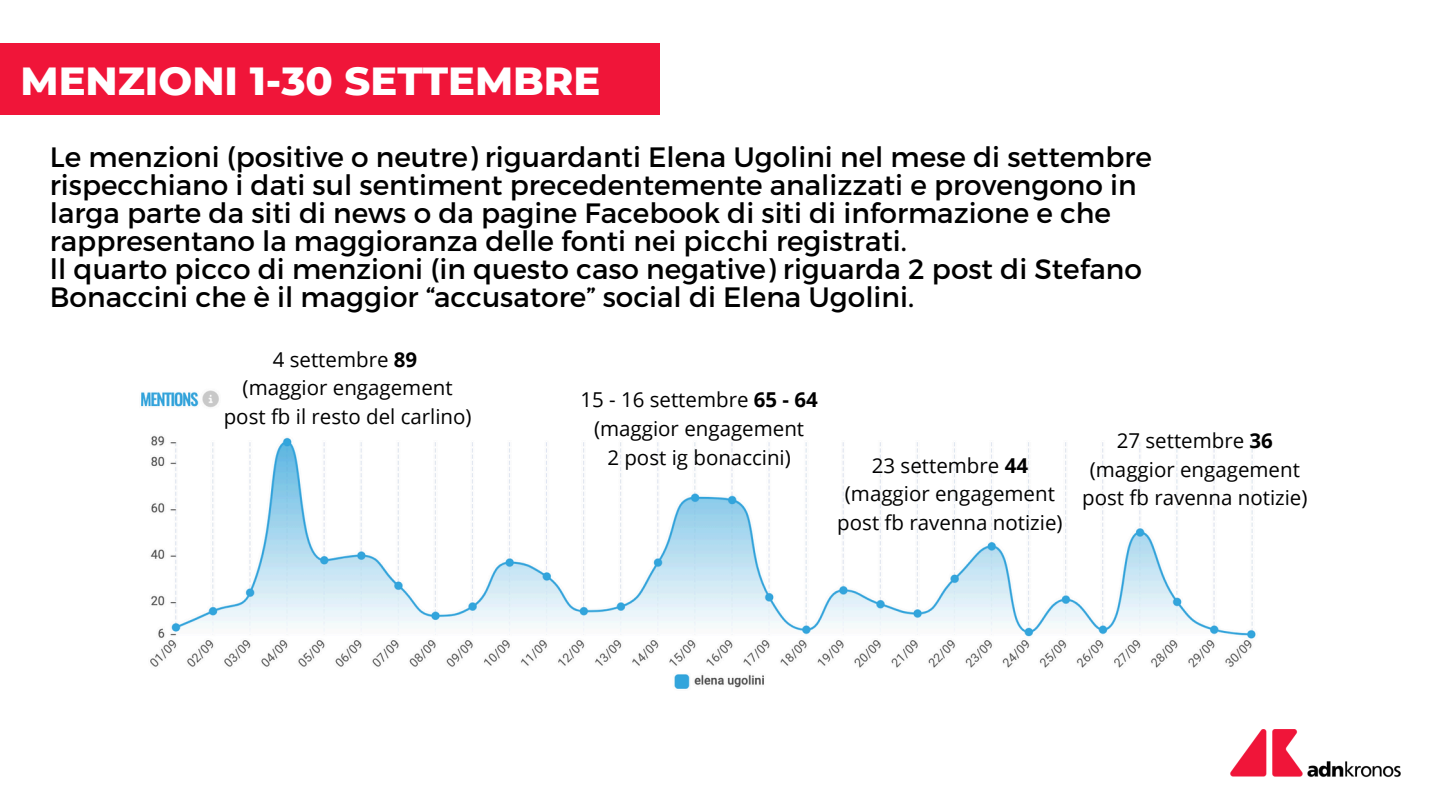
<style>
.page{position:relative;width:1440px;height:810px;background:#fff}
.page>*{position:absolute;margin:0;border:0;box-sizing:border-box;transform-origin:0 0}
.t1{font:800 40px "Montserrat";color:#fff}
.t2{font:28px/27.9px "Montserrat";color:#000}
.t3{font:20.5px "Open Sans";color:#000}
.s1{font-weight:700}
</style>
<div class="page">
<div style="left:0;top:43px;width:660px;height:71px;background:#f01539"></div>
<img style="left:141px;top:390px;width:1115px;height:299px">
<img style="left:1230px;top:729px;width:171px;height:49px">
<h2 class="t1" style="left:21px;top:56px;width:581px">MENZIONI 1-30 SETTEMBRE</h2>
<p class="t2" style="left:50px;top:142px;width:1104px">Le menzioni (positive o neutre) riguardanti Elena Ugolini nel mese di settembre rispecchiano i dati sul sentiment precedentemente analizzati e provengono in larga parte da siti di news o da pagine Facebook di siti di informazione e che rappresentano la maggioranza delle fonti nei picchi registrati.<br>ll quarto picco di menzioni (in questo caso negative) riguarda 2 post di Stefano Bonaccini che è il maggior “accusatore” social di Elena Ugolini.</p>
<p class="t3" style="left:273px;top:345px;width:146px">4 settembre <span class="s1">89</span></p>
<p class="t3" style="left:243px;top:373px;width:212px">(maggior engagement</p>
<p class="t3" style="left:224px;top:402px;width:249px">post fb il resto del carlino)</p>
<p class="t3" style="left:580px;top:386px;width:239px">15 - 16 settembre <span class="s1">65 - 64</span></p>
<p class="t3" style="left:594px;top:414px;width:212px">(maggior engagement</p>
<p class="t3" style="left:607px;top:443px;width:185px">2 post ig bonaccini)</p>
<p class="t3" style="left:872px;top:451px;width:158px">23 settembre <span class="s1">44</span></p>
<p class="t3" style="left:845px;top:479px;width:212px">(maggior engagement</p>
<p class="t3" style="left:837px;top:508px;width:227px">post fb ravenna notizie)</p>
<p class="t3" style="left:1117px;top:426px;width:158px">27 settembre <span class="s1">36</span></p>
<p class="t3" style="left:1090px;top:455px;width:212px">(maggior engagement</p>
<p class="t3" style="left:1082px;top:483px;width:227px">post fb ravenna notizie)</p>
</div>
